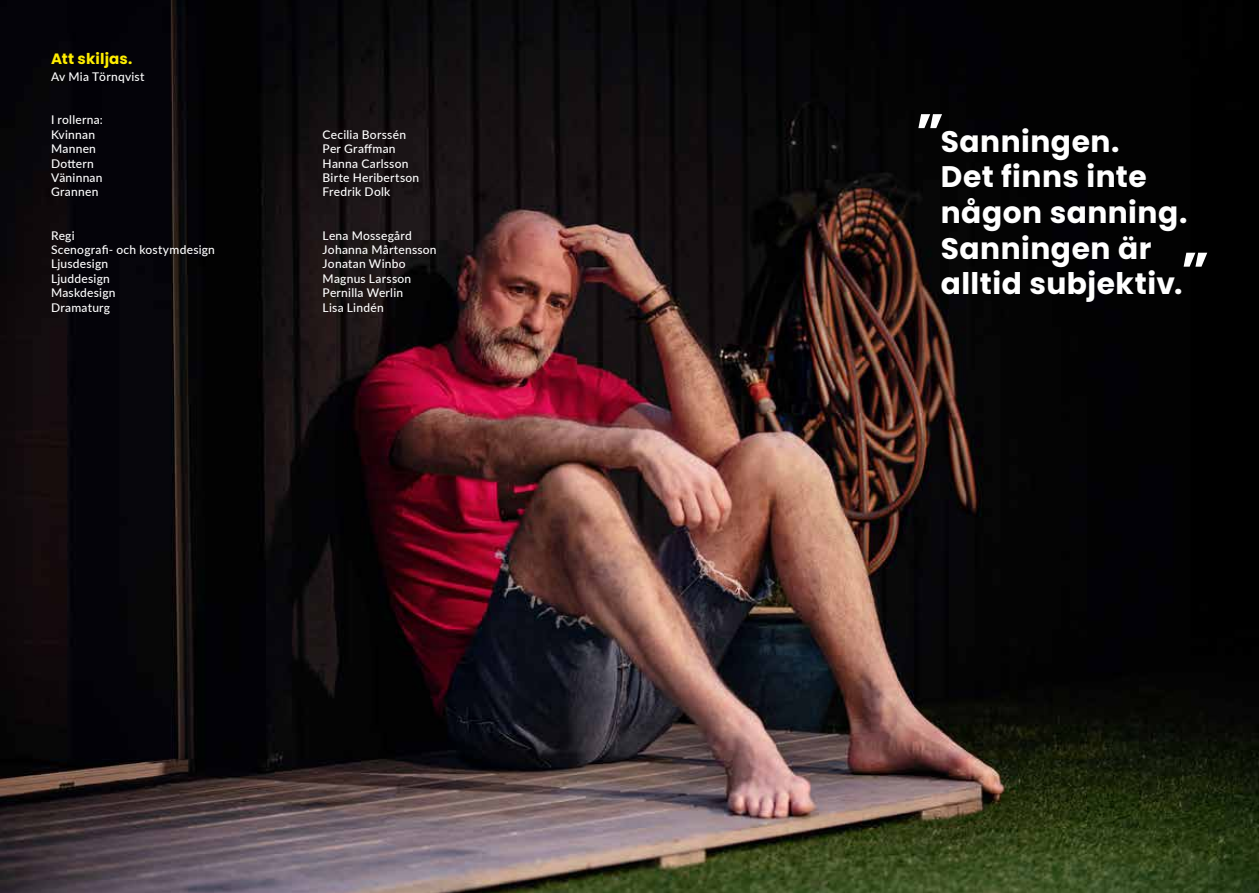
<style>
.page{position:relative;width:1259px;height:893px;background:#fff}
.page>*{position:absolute;margin:0;border:0;box-sizing:border-box;transform-origin:0 0}
.t1{font:700 52.2px "Poppins";color:#fff}
.t2{font:700 29.7px/35.7px "Poppins";letter-spacing:.015em;color:#fff}
.t3{font:700 15px "Poppins";letter-spacing:.01em;color:#ffed00}
.t4{font:500 12px/14.4px "Lato";letter-spacing:.02em;color:#fff}
</style>
<div class="page">
<img style="left:0;top:0;width:1259px;height:893px">
<p class="t3" style="left:51px;top:50px;width:83px">Att skiljas.</p>
<p class="t4" style="left:51px;top:69px;width:95px">Av Mia Törnqvist</p>
<p class="t4" style="left:51px;top:112px;width:53px">I rollerna:<br>Kvinnan</p>
<p class="t4" style="left:323px;top:127px;width:85px">Cecilia Borssén</p>
<p class="t4" style="left:51px;top:141px;width:46px">Mannen</p>
<p class="t4" style="left:323px;top:141px;width:75px">Per Graffman</p>
<p class="t4" style="left:51px;top:156px;width:44px">Dottern</p>
<p class="t4" style="left:323px;top:156px;width:87px">Hanna Carlsson</p>
<p class="t4" style="left:51px;top:170px;width:53px">Väninnan</p>
<p class="t4" style="left:323px;top:170px;width:98px">Birte Heribertson</p>
<p class="t4" style="left:51px;top:184px;width:49px">Grannen</p>
<p class="t4" style="left:323px;top:184px;width:69px">Fredrik Dolk</p>
<p class="t4" style="left:51px;top:228px;width:25px">Regi</p>
<p class="t4" style="left:323px;top:228px;width:91px">Lena Mossegård</p>
<p class="t4" style="left:51px;top:242px;width:165px">Scenografi- och kostymdesign</p>
<p class="t4" style="left:323px;top:242px;width:116px">Johanna Mårtensson</p>
<p class="t4" style="left:51px;top:256px;width:59px">Ljusdesign</p>
<p class="t4" style="left:323px;top:256px;width:85px">Jonatan Winbo</p>
<p class="t4" style="left:51px;top:271px;width:60px">Ljuddesign</p>
<p class="t4" style="left:323px;top:271px;width:90px">Magnus Larsson</p>
<p class="t4" style="left:51px;top:285px;width:66px">Maskdesign</p>
<p class="t4" style="left:323px;top:285px;width:82px">Pernilla Werlin</p>
<p class="t4" style="left:51px;top:300px;width:61px">Dramaturg</p>
<p class="t4" style="left:323px;top:300px;width:63px">Lisa Lindén</p>
<h1 class="t1" style="left:916px;top:102px;width:30px">”</h1>
<h2 class="t2" style="left:940px;top:124px;width:248px">Sanningen.<br>Det finns inte någon sanning.<br>Sanningen är alltid subjektiv.</h2>
<h1 class="t1" style="left:1181px;top:241px;width:30px">”</h1>
</div>
